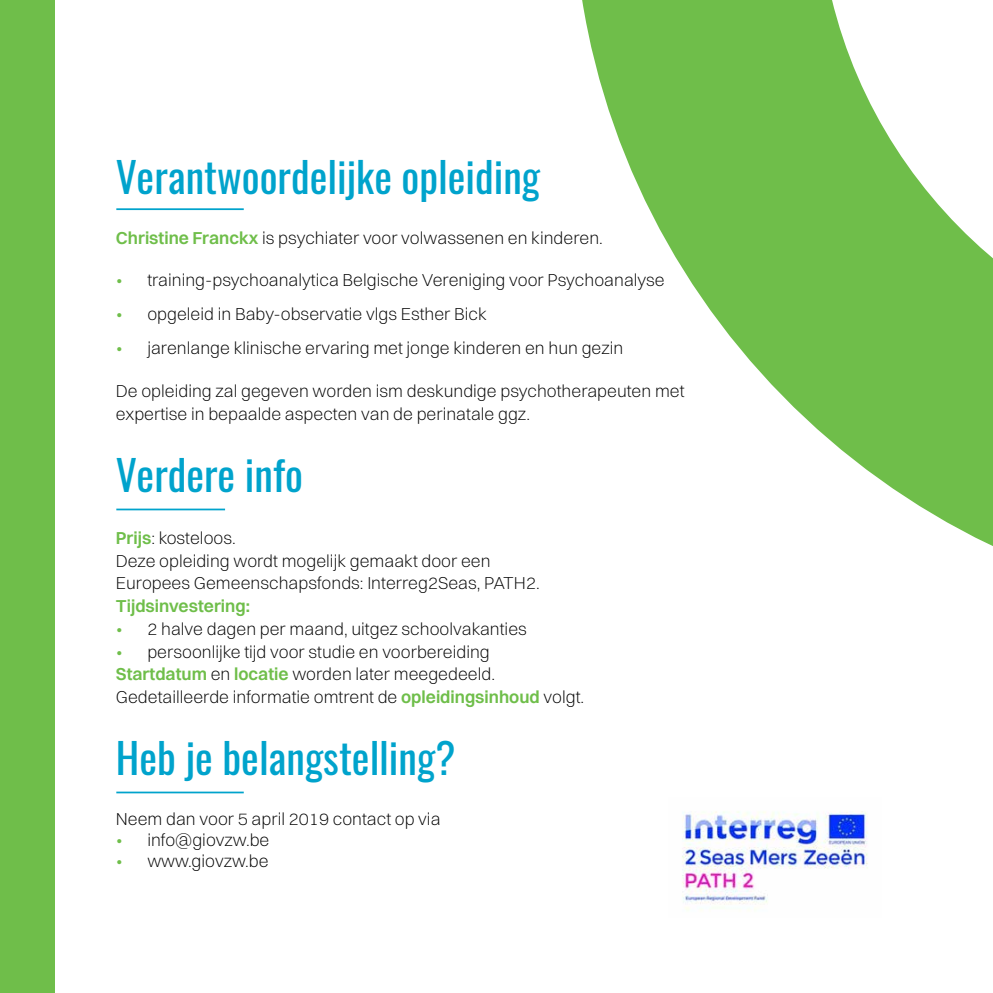
<style>
.page{position:relative;width:993px;height:993px;background:#fff}
.page>*{position:absolute;margin:0;border:0;box-sizing:border-box;transform-origin:0 0}
.t1{font:42px "Oswald";color:#00a3cc}
.t2{font:300 17.5px/22.8px "Volkart";color:#000}
.t3{font:700 17.5px "Volkart";color:#6fbe4a}
.s1{font-weight:700;color:#6fbe4a}
.s2{color:#6fbe4a}
</style>
<div class="page">
<hr style="left:116px;top:208px;width:128px;height:2px;background:#00a3cc">
<hr style="left:116px;top:508px;width:109px;height:2px;background:#00a3cc">
<hr style="left:116px;top:791px;width:128px;height:2px;background:#00a3cc">
<div style="left:0;top:0;width:55px;height:992px;background:#6fbe4a"></div>
<svg style="left:582px;top:0;width:410px;height:546px;fill:#6fbe4a"></svg>
<img style="left:682px;top:811px;width:186px;height:99px">
<h1 class="t1" style="left:116px;top:139px;width:425px">Verantwoordelijke opleiding</h1>
<p class="t2" style="left:116px;top:226px;width:488px"><span class="s1">Christine Franckx</span> is psychiater voor volwassenen en kinderen.</p>
<p class="t2" style="left:116px;top:268px;width:550px"><span class="s2">•</span> training-psychoanalytica Belgische Vereniging voor Psychoanalyse</p>
<p class="t2" style="left:116px;top:302px;width:372px"><span class="s2">•</span> opgeleid in Baby-observatie vlgs Esther Bick</p>
<p class="t2" style="left:116px;top:336px;width:509px"><span class="s2">•</span> jarenlange klinische ervaring met jonge kinderen en hun gezin</p>
<p class="t2" style="left:116px;top:379px;width:570px">De opleiding zal gegeven worden ism deskundige psychotherapeuten met expertise in bepaalde aspecten van de perinatale ggz.</p>
<h1 class="t1" style="left:116px;top:437px;width:188px">Verdere info</h1>
<p class="t2" style="left:116px;top:526px;width:425px"><span class="s1">Prijs</span>: kosteloos.<br>Deze opleiding wordt mogelijk gemaakt door een<br>Europees Gemeenschapsfonds: Interreg2Seas, PATH2.</p>
<p class="t3" style="left:116px;top:595px;width:136px">Tijdsinvestering:</p>
<p class="t2" style="left:116px;top:617px;width:412px"><span class="s2">•</span> 2 halve dagen per maand, uitgez schoolvakanties</p>
<p class="t2" style="left:116px;top:639px;width:469px"><span class="s2">•</span> persoonlijke tijd voor studie en voorbereiding<br><span class="s1">Startdatum</span> en <span class="s1">locatie</span> worden later meegedeeld.<br>Gedetailleerde informatie omtrent de <span class="s1">opleidingsinhoud</span> volgt.</p>
<h1 class="t1" style="left:116px;top:719px;width:341px">Heb je belangstelling?</h1>
<p class="t2" style="left:116px;top:807px;width:326px">Neem dan voor 5 april 2019 contact op via</p>
<p class="t2" style="left:116px;top:828px;width:155px"><span class="s2">•</span> info@giovzw.be</p>
<p class="t2" style="left:116px;top:849px;width:154px"><span class="s2">•</span> www.giovzw.be</p>
</div>
